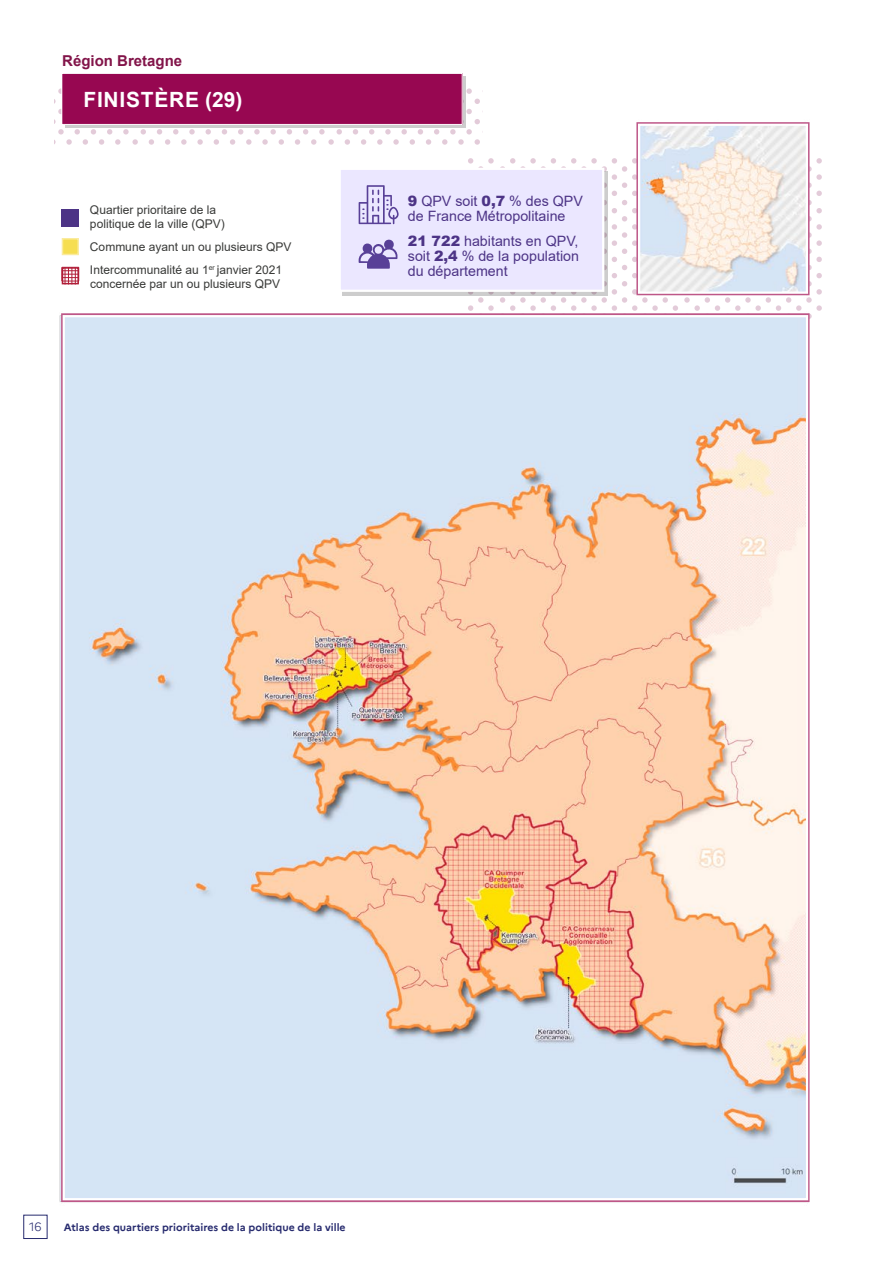
<style>
.page{position:relative;width:893px;height:1263px;background:#fff}
.page>*{position:absolute;margin:0;border:0;box-sizing:border-box;transform-origin:0 0}
.t1{font:700 21px "Arial";letter-spacing:.035em;color:#fff}
.t2{font:700 15px "Arial";color:#821449}
.t3{font:14.25px/15px "Arial";color:#4d3486}
.t4{font:12px/14.4px "Arial";color:#383937}
.t5{font:300 12px "Marianne";color:#262a6e}
.t6{font:700 10.5px "Marianne";color:#262a6e}
.s1{font-weight:900}
</style>
<div class="page">
<div style="left:23px;top:1215px;width:24px;height:24px;border:1px solid #262a6e"></div>
<img style="left:54px;top:73px;width:768px;height:1130px">
<div style="left:636px;top:122px;width:173px;height:173px;border:3px solid #be5788"></div>
<div style="left:638px;top:124px;width:170px;height:170px;border:2px solid #fff"></div>
<svg style="left:342px;top:171px;width:266px;height:124px"></svg>
<div style="left:340px;top:169px;width:263px;height:122px;background:#ebe7ff"></div>
<div style="left:339px;top:168px;width:265px;height:124px;border:2px solid #fff"></div>
<svg style="left:359px;top:239px;width:39px;height:30px"></svg>
<svg style="left:359px;top:185px;width:40px;height:39px"></svg>
<svg style="left:62px;top:267px;width:17px;height:17px"></svg>
<div style="left:62px;top:209px;width:17px;height:17px;background:#4d3486"></div>
<div style="left:62px;top:239px;width:16px;height:15px;background:#f6de51"></div>
<div style="left:62px;top:238px;width:17px;height:17px;border:2px solid #faeb9d"></div>
<p class="t2" style="left:62px;top:50px;width:122px">Région Bretagne</p>
<h1 class="t1" style="left:83px;top:84px;width:161px">FINISTÈRE (29)</h1>
<p class="t4" style="left:90px;top:202px;width:136px">Quartier prioritaire de la politique de la ville (QPV)</p>
<p class="t4" style="left:90px;top:235px;width:203px;line-height:22.6px">Commune ayant un ou plusieurs QPV<br>Intercommunalité au 1<sup>er</sup> janvier 2021</p>
<p class="t4" style="left:90px;top:276px;width:192px">concernée par un ou plusieurs QPV</p>
<p class="t3" style="left:408px;top:194px;width:177px"><span class="s1">9</span> QPV soit <span class="s1">0,7</span> % des QPV de France Métropolitaine</p>
<p class="t3" style="left:408px;top:234px;width:173px;text-align:justify"><span class="s1">21 722</span> habitants en QPV, soit <span class="s1">2,4</span> % de la population du département</p>
<p class="t5" style="left:29px;top:1220px;width:14px">16</p>
<p class="t6" style="left:64px;top:1220px;width:283px">Atlas des quartiers prioritaires de la politique de la ville</p>
</div>
